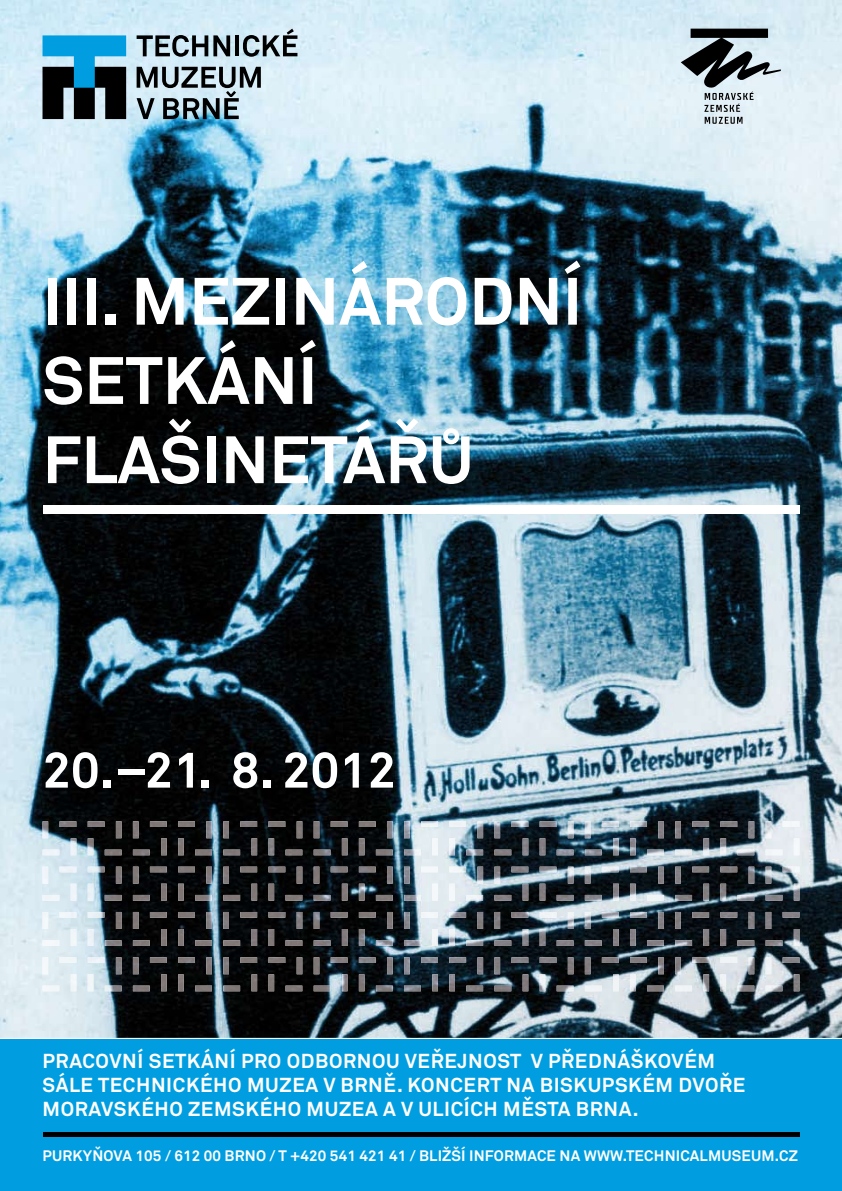
<style>
.page{position:relative;width:842px;height:1191px;background:#fff}
.page>*{position:absolute;margin:0;border:0;box-sizing:border-box;transform-origin:0 0}
.t1{font:700 66px/79.2px "Akkurat CE";color:#fff}
.t2{font:700 50px "Akkurat CE";color:#fff}
.t3{font:700 20px/24px "Akkurat CE";letter-spacing:.03em;color:#fff}
.t4{font:700 15px "Akkurat CE";letter-spacing:.01em;color:#fff}
</style>
<div class="page">
<div style="left:0;top:1039px;width:842px;height:152px;background:#009ee0"></div>
<img style="left:0;top:0;width:842px;height:1037px">
<div style="left:43px;top:505px;width:757px;height:8px;background:#fff"></div>
<hr style="left:43px;top:1132px;width:757px;height:4px;background:#000">
<img style="left:43px;top:821px;width:756px;height:62px">
<svg style="left:137px;top:35px;width:93px;height:22px;background:#77868d"></svg>
<hr style="left:235px;top:35px;width:4px;height:21px;background:#000">
<svg style="left:243px;top:29px;width:54px;height:28px;background:#88969e"></svg>
<svg style="left:137px;top:67px;width:124px;height:52px;background:#8698a0"></svg>
<svg style="left:43px;top:35px;width:83px;height:84px;background:#28637c"></svg>
<svg style="left:681px;top:29px;width:100px;height:95px;background:#9aa4a9"></svg>
<h1 class="t1" style="left:43px;top:262px;width:541px">III. MEZINÁRODNÍ<br>SETKÁNÍ<br>FLAŠINETÁŘŮ</h1>
<h2 class="t2" style="left:43px;top:738px;width:355px">20.–21. 8. 2012</h2>
<p class="t3" style="left:43px;top:1049px;width:704px">PRACOVNÍ SETKÁNÍ PRO ODBORNOU VEŘEJNOST V PŘEDNÁŠKOVÉM<br>SÁLE TECHNICKÉHO MUZEA V BRNĚ. KONCERT NA BISKUPSKÉM DVOŘE<br>MORAVSKÉHO ZEMSKÉHO MUZEA A V ULICÍCH MĚSTA BRNA.</p>
<p class="t4" style="left:43px;top:1146px;width:757px">PURKYŇOVA 105 / 612 00 BRNO / T +420 541 421 41 / BLIŽŠÍ INFORMACE NA WWW.TECHNICALMUSEUM.CZ</p>
</div>
